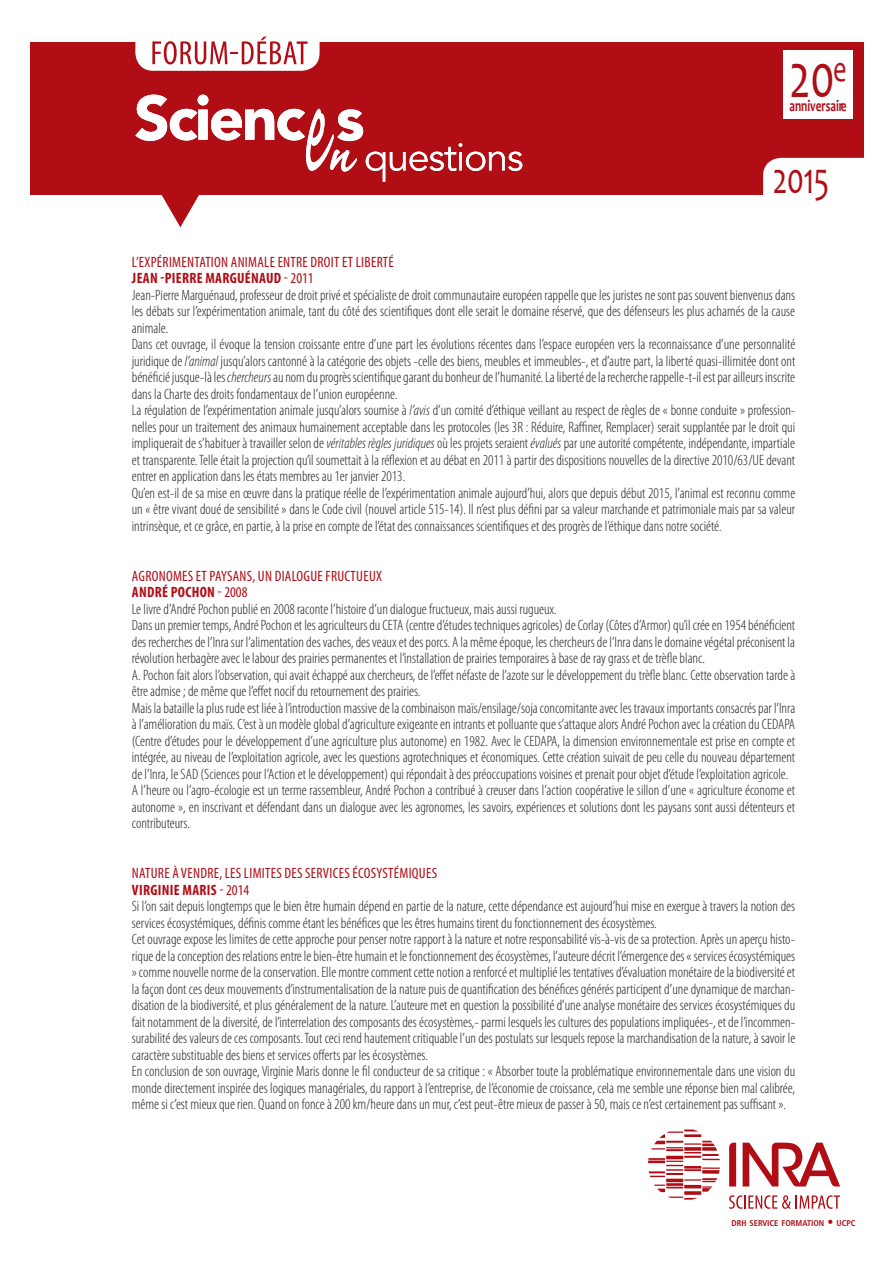
<style>
.page{position:relative;width:893px;height:1263px;background:#fff}
.page>*{position:absolute;margin:0;border:0;box-sizing:border-box;transform-origin:0 0}
.t1{font:64.5px "Candara";color:#b00d15;scale:.7 1}
.t2{font:45px "Candara";color:#b00d15;scale:.7 1}
.t3{font:700 16.05px "Candara";color:#b00d15;scale:.7 1}
.t4{font:300 condensed 15px/16.5px "Myriad Pro";color:#231f20}
.t5{font:700 condensed 8.4px "Frutiger";color:#b00d15}
.s1{font-weight:400;color:#b00d15}
.s2{font-weight:700;color:#b00d15}
.s3{font-style:italic}
.s4{font-size:12px}
</style>
<div class="page">
<svg style="left:729px;top:1143px;width:111px;height:43px"></svg>
<svg style="left:648px;top:1129px;width:72px;height:71px"></svg>
<svg style="left:729px;top:1195px;width:111px;height:14px"></svg>
<div style="left:30px;top:43px;width:833px;height:152px;background:#b00d15"></div>
<div style="left:135px;top:0;width:185px;height:71px;background:#fff;border-radius:18px"></div>
<svg style="left:135px;top:95px;width:387px;height:132px"></svg>
<div style="left:783px;top:50px;width:70px;height:69px;background:#fff"></div>
<svg style="left:152px;top:37px;width:156px;height:27px"></svg>
<div style="left:763px;top:158px;width:121px;height:55px;background:#fff;border-radius:18px"></div>
<h1 class="t1" style="left:789px;top:35px;width:83px">20<sup>e</sup></h1>
<p class="t3" style="left:789px;top:96px;width:83px">anniversaire</p>
<h2 class="t2" style="left:773px;top:150px;width:82px">2015</h2>
<p class="t4" style="left:132px;top:254px;width:665px"><span class="s1">L’EXPÉRIMENTATION ANIMALE ENTRE DROIT ET LIBERTÉ<br></span><span class="s2">JEAN -PIERRE MARGUÉNAUD</span> <span class="s1">- 2011<br></span>Jean-Pierre Marguénaud, professeur de droit privé et spécialiste de droit communautaire européen rappelle que les juristes ne sont pas souvent bienvenus dans les débats sur l’expérimentation animale, tant du côté des scientifiques dont elle serait le domaine réservé, que des défenseurs les plus acharnés de la cause animale.<br>Dans cet ouvrage, il évoque la tension croissante entre d’une part les évolutions récentes dans l’espace européen vers la reconnaissance d’une personnalité juridique de <span class="s3">l’animal</span> jusqu’alors cantonné à la catégorie des objets -celle des biens, meubles et immeubles-, et d’autre part, la liberté quasi-illimitée dont ont bénéficié jusque-là les <span class="s3">chercheurs</span> au nom du progrès scientifique garant du bonheur de l’humanité. La liberté de la recherche rappelle-t-il est par ailleurs inscrite dans la Charte des droits fondamentaux de l’union européenne.<br>La régulation de l’expérimentation animale jusqu’alors soumise à <span class="s3">l’avis</span> d’un comité d’éthique veillant au respect de règles de « bonne conduite » profession&shy;nelles pour un traitement des animaux humainement acceptable dans les protocoles (les 3R : Réduire, Raffiner, Remplacer) serait supplantée par le droit qui impliquerait de s’habituer à travailler selon de <span class="s3">véritables règles juridiques</span> où les projets seraient <span class="s3">évalués</span> par une autorité compétente, indépendante, impartiale et transparente. Telle était la projection qu’il soumettait à la réflexion et au débat en 2011 à partir des dispositions nouvelles de la directive 2010/63/UE devant entrer en application dans les états membres au 1er janvier 2013.<br>Qu’en est-il de sa mise en œuvre dans la pratique réelle de l’expérimentation animale aujourd’hui, alors que depuis début 2015, l’animal est reconnu comme un « être vivant doué de sensibilité » dans le Code civil (nouvel article 515-14). Il n’est plus défini par sa valeur marchande et patrimoniale mais par sa valeur intrinsèque, et ce grâce, en partie, à la prise en compte de l’état des connaissances scientifiques et des progrès de l’éthique dans notre société.</p>
<p class="t4" style="left:132px;top:568px;width:665px"><span class="s1">AGRONOMES ET PAYSANS, UN DIALOGUE FRUCTUEUX<br></span><span class="s2">ANDRÉ POCHON</span> <span class="s1">- 2008<br></span>Le livre d’André Pochon publié en 2008 raconte l’histoire d’un dialogue fructueux, mais aussi rugueux.<br>Dans un premier temps, André Pochon et les agriculteurs du CETA (centre d’études techniques agricoles) de Corlay (Côtes d’Armor) qu’il crée en 1954 bénéficient des recherches de l’Inra sur l’alimentation des vaches, des veaux et des porcs. A la même époque, les chercheurs de l’Inra dans le domaine végétal préconisent la révolution herbagère avec le labour des prairies permanentes et l’installation de prairies temporaires à base de ray grass et de trèfle blanc.<br>A. Pochon fait alors l’observation, qui avait échappé aux chercheurs, de l’effet néfaste de l’azote sur le développement du trèfle blanc. Cette observation tarde à être admise ; de même que l’effet nocif du retournement des prairies.<br>Mais la bataille la plus rude est liée à l’introduction massive de la combinaison maïs/ensilage/soja concomitante avec les travaux importants consacrés par l’Inra à l’amélioration du maïs. C’est à un modèle global d’agriculture exigeante en intrants et polluante que s’attaque alors André Pochon avec la création du CEDAPA (Centre d’études pour le développement d’une agriculture plus autonome) en 1982. Avec le CEDAPA, la dimension environnementale est prise en compte et intégrée, au niveau de l’exploitation agricole, avec les questions agrotechniques et économiques. Cette création suivait de peu celle du nouveau département de l’Inra, le SAD (Sciences pour l’Action et le développement) qui répondait à des préoccupations voisines et prenait pour objet d’étude l’exploitation agricole.<br>A l’heure ou l’agro-écologie est un terme rassembleur, André Pochon a contribué à creuser dans l’action coopérative le sillon d’une « agriculture économe et autonome », en inscrivant et défendant dans un dialogue avec les agronomes, les savoirs, expériences et solutions dont les paysans sont aussi détenteurs et contributeurs.</p>
<p class="t4" style="left:132px;top:865px;width:665px"><span class="s1">NATURE À VENDRE, LES LIMITES DES SERVICES ÉCOSYSTÉMIQUES<br></span><span class="s2">VIRGINIE MARIS</span> <span class="s1">- 2014<br></span>Si l’on sait depuis longtemps que le bien être humain dépend en partie de la nature, cette dépendance est aujourd’hui mise en exergue à travers la notion des services écosystémiques, définis comme étant les bénéfices que les êtres humains tirent du fonctionnement des écosystèmes.<br>Cet ouvrage expose les limites de cette approche pour penser notre rapport à la nature et notre responsabilité vis-à-vis de sa protection. Après un aperçu histo&shy;rique de la conception des relations entre le bien-être humain et le fonctionnement des écosystèmes, l’auteure décrit l’émergence des « services écosystémiques » comme nouvelle norme de la conservation. Elle montre comment cette notion a renforcé et multiplié les tentatives d’évaluation monétaire de la biodiversité et la façon dont ces deux mouvements d’instrumentalisation de la nature puis de quantification des bénéfices générés participent d’une dynamique de marchan&shy;disation de la biodiversité, et plus généralement de la nature. L’auteure met en question la possibilité d’une analyse monétaire des services écosystémiques du fait notamment de la diversité, de l’interrelation des composants des écosystèmes,- parmi lesquels les cultures des populations impliquées-, et de l’incommen&shy;surabilité des valeurs de ces composants. Tout ceci rend hautement critiquable l’un des postulats sur lesquels repose la marchandisation de la nature, à savoir le caractère substituable des biens et services offerts par les écosystèmes.<br>En conclusion de son ouvrage, Virginie Maris donne le fil conducteur de sa critique : « Absorber toute la problématique environnementale dans une vision du monde directement inspirée des logiques managériales, du rapport à l’entreprise, de l’économie de croissance, cela me semble une réponse bien mal calibrée, même si c’est mieux que rien. Quand on fonce à 200 km/heure dans un mur, c’est peut-être mieux de passer à 50, mais ce n’est certainement pas suffisant ».</p>
<p class="t5" style="left:731px;top:1218px;width:126px">DRH SERVICE FORMATION <span class="s4">•</span> UCPC</p>
</div>
